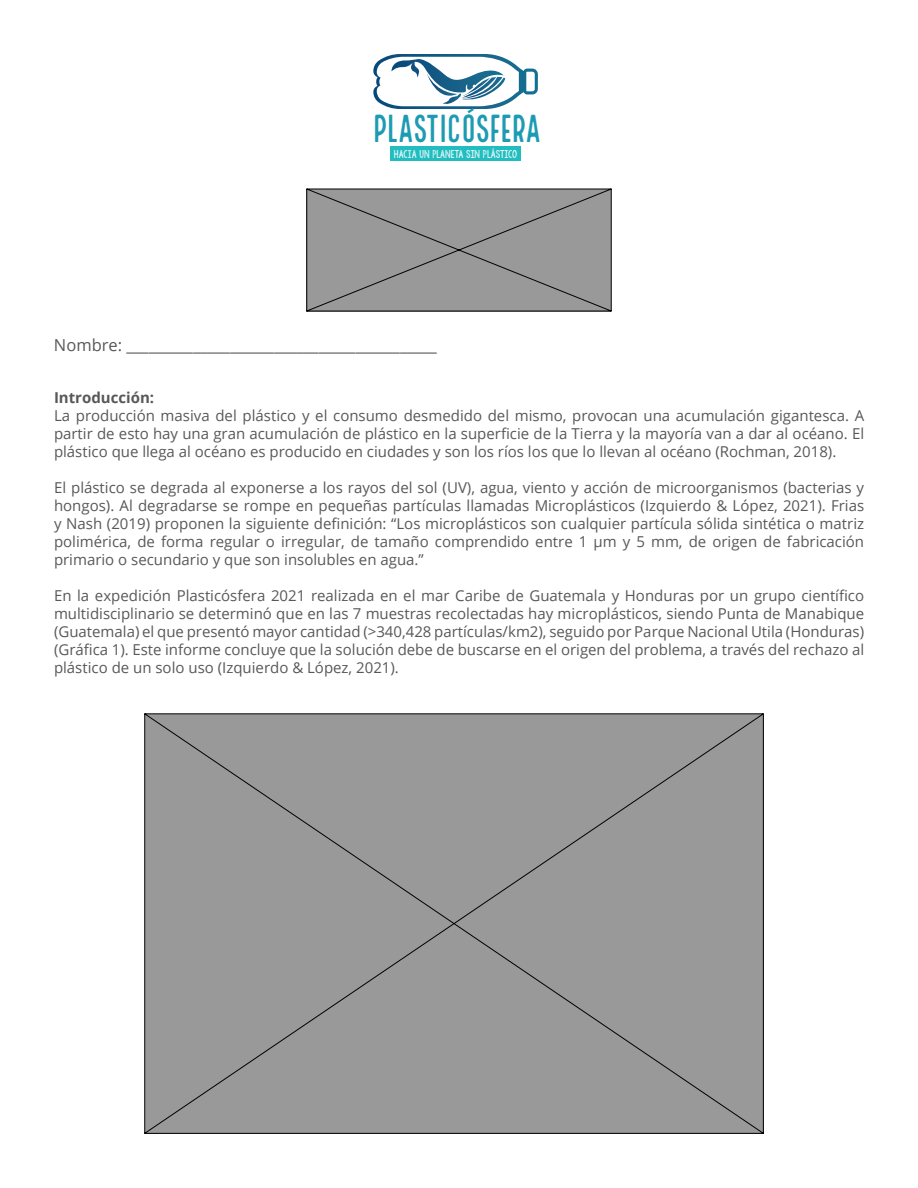
<style>
.page{position:relative;width:918px;height:1188px;background:#fff}
.page>*{position:absolute;margin:0;border:0;box-sizing:border-box;transform-origin:0 0}
.t1{font:38.25px "Local Brewery Sans";letter-spacing:-.09em;color:#1d9bb2}
.Tabulaciones{font:16.5px "Open Sans";color:#57585a}
.Texto_Normal{font:15px/18px "Open Sans";color:#57585a;text-align:justify}
.Subtítulo{font:700 15px "Open Sans";color:#57585a}
.t2{font:8.85px "KG Allof Me";color:#fff}
</style>
<div class="page">
<div style="left:390px;top:146px;width:131px;height:15px;background:#21bdc0"></div>
<svg style="left:373px;top:54px;width:165px;height:59px"></svg>
<svg style="left:306px;top:188px;width:306px;height:124px;background:#909090"></svg>
<div style="left:144px;top:713px;width:620px;height:421px;background:#999"></div>
<p class="t1" style="left:371px;top:106px;width:173px">PLASTICoSFERA</p>
<p class="t2" style="left:394px;top:148px;width:125px">HACiA UN PLANETA SIN PLÁSTICO</p>
<p class="Tabulaciones" style="left:54px;top:333px;width:384px">Nombre: __________________________________________</p>
<p class="Subtítulo" style="left:54px;top:387px;width:102px">Introducción:</p>
<p class="Texto_Normal" style="left:54px;top:406px;width:812px">La producción masiva del plástico y el consumo desmedido del mismo, provocan una acumulación gigantesca. A partir de esto hay una gran acumulación de plástico en la superficie de la Tierra y la mayoría van a dar al océano. El plástico que llega al océano es producido en ciudades y son los ríos los que lo llevan al océano (Rochman, 2018).</p>
<p class="Texto_Normal" style="left:54px;top:478px;width:812px">El plástico se degrada al exponerse a los rayos del sol (UV), agua, viento y acción de microorganismos (bacterias y hongos). Al degradarse se rompe en pequeñas partículas llamadas Microplásticos (Izquierdo &amp; López, 2021). Frias y Nash (2019) proponen la siguiente definición: “Los microplásticos son cualquier partícula sólida sintética o matriz polimérica, de forma regular o irregular, de tamaño comprendido entre 1 µm y 5 mm, de origen de fabricación primario o secundario y que son insolubles en agua.”</p>
<p class="Texto_Normal" style="left:54px;top:586px;width:812px">En la expedición Plasticósfera 2021 realizada en el mar Caribe de Guatemala y Honduras por un grupo científico multidisciplinario se determinó que en las 7 muestras recolectadas hay microplásticos, siendo Punta de Manabique (Guatemala) el que presentó mayor cantidad (&gt;340,428 partículas/km2), seguido por Parque Nacional Utila (Honduras) (Gráfica 1). Este informe concluye que la solución debe de buscarse en el origen del problema, a través del rechazo al plástico de un solo uso (Izquierdo &amp; López, 2021).</p>
</div>
